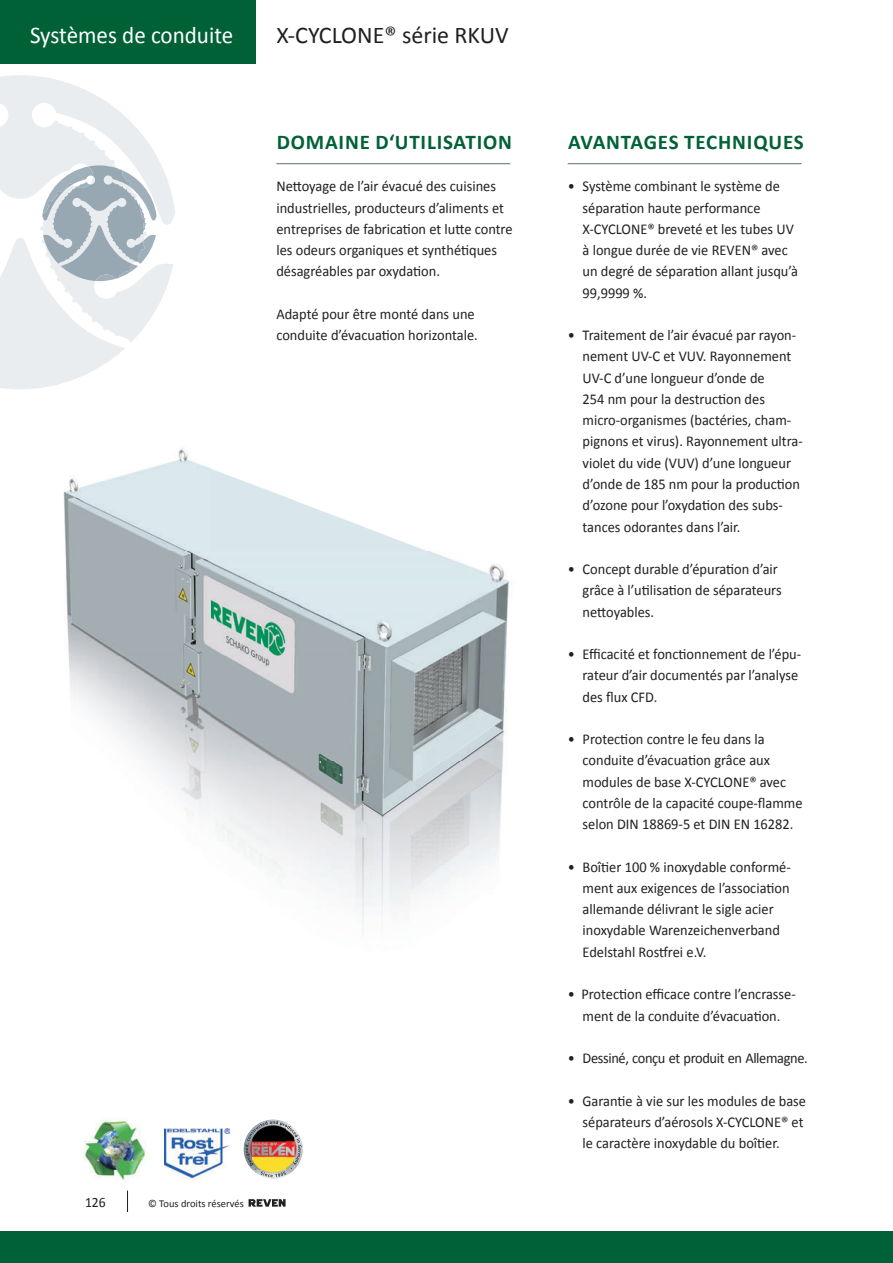
<style>
.page{position:relative;width:893px;height:1263px;background:#fff}
.page>*{position:absolute;margin:0;border:0;box-sizing:border-box;transform-origin:0 0}
.t1{font:24px "Calibri";color:#231f20}
.t2{font:24px "Calibri";color:#fff;scale:.96 1}
.t3{font:700 21px "Calibri";letter-spacing:.04em;color:#006137}
.t4{font:15px/21.3px "Calibri";color:#231f20;scale:.96 1}
.t5{font:15px "Calibri";letter-spacing:-.025em;color:#231f20;scale:.96 1}
.t6{font:14.25px "Calibri";color:#231f20;scale:.96 1}
.t7{font:10.5px "Calibri";color:#231f20}
</style>
<div class="page">
<img style="left:63px;top:448px;width:447px;height:476px">
<hr style="left:568px;top:163px;width:233px;height:1px;background:#5b6f7b">
<hr style="left:276px;top:163px;width:234px;height:1px;background:#5b6f7b">
<div style="left:0;top:0;width:255px;height:64px;background:#006137"></div>
<div style="left:0;top:1231px;width:893px;height:32px;background:#006137"></div>
<svg style="left:127px;top:1191px;width:1px;height:20px"></svg>
<svg style="left:249px;top:1199px;width:37px;height:7px"></svg>
<svg style="left:0;top:75px;width:175px;height:206px"></svg>
<img style="left:265px;top:1119px;width:17px;height:59px">
<img style="left:244px;top:1141px;width:1px;height:16px">
<img style="left:301px;top:1140px;width:2px;height:19px">
<img style="left:245px;top:1121px;width:56px;height:56px">
<img style="left:164px;top:1129px;width:65px;height:51px">
<img style="left:83px;top:1120px;width:63px;height:63px">
<h1 class="t2" style="left:30px;top:20px;width:213px">Systèmes de conduite</h1>
<h1 class="t1" style="left:276px;top:20px;width:234px">X-CYCLONE® série RKUV</h1>
<h2 class="t3" style="left:277px;top:134px;width:237px">DOMAINE D‘UTILISATION</h2>
<p class="t4" style="left:276px;top:175px;width:248px">Nettoyage de l’air évacué des cuisines industrielles, producteurs d’aliments et entreprises de fabrication et lutte contre les odeurs organiques et synthétiques désagréables par oxydation.</p>
<p class="t4" style="left:276px;top:303px;width:211px">Adapté pour être monté dans une conduite d’évacuation horizontale.</p>
<p class="t6" style="left:85px;top:1193px;width:23px">126</p>
<p class="t7" style="left:148px;top:1199px;width:97px">© Tous droits réservés</p>
<h2 class="t3" style="left:568px;top:134px;width:237px">AVANTAGES TECHNIQUES</h2>
<p class="t4" style="left:583px;top:175px;width:226px;text-indent:-15px">• Système combinant le système de séparation haute performance<br>X-CYCLONE® breveté et les tubes UV à longue durée de vie REVEN® avec un degré de séparation allant jusqu’à<br>99,9999 %.</p>
<p class="t4" style="left:583px;top:324px;width:231px;text-indent:-15px">• Traitement de l’air évacué par rayon&shy;nement UV-C et VUV. Rayonnement UV-C d’une longueur d’onde de<br>254 nm pour la destruction des micro-organismes (bactéries, cham&shy;pignons et virus). Rayonnement ultra&shy;violet du vide (VUV) d’une longueur d’onde de 185 nm pour la production d’ozone pour l’oxydation des subs&shy;tances odorantes dans l’air.</p>
<p class="t4" style="left:583px;top:558px;width:209px;text-indent:-15px">• Concept durable d’épuration d’air grâce à l’utilisation de séparateurs nettoyables.</p>
<p class="t4" style="left:583px;top:643px;width:229px;text-indent:-15px">• Efficacité et fonctionnement de l’épu&shy;rateur d’air documentés par l’analyse des flux CFD.</p>
<p class="t4" style="left:583px;top:728px;width:231px;text-indent:-15px">• Protection contre le feu dans la conduite d’évacuation grâce aux modules de base X-CYCLONE® avec contrôle de la capacité coupe-flamme selon DIN 18869-5 et DIN EN 16282.</p>
<p class="t4" style="left:583px;top:855px;width:218px;text-indent:-15px">• Boîtier 100 % inoxydable conformé&shy;ment aux exigences de l’association allemande délivrant le sigle acier inoxydable Warenzeichenverband Edelstahl Rostfrei e.V.</p>
<p class="t4" style="left:568px;top:983px;width:239px;text-align:center">• Protection efficace contre l’encrasse&shy;ment de la conduite d’évacuation.</p>
<p class="t5" style="left:568px;top:1049px;width:252px">• Dessiné, conçu et produit en Allemagne.</p>
<p class="t4" style="left:583px;top:1089px;width:234px;text-indent:-15px">• Garantie à vie sur les modules de base séparateurs d’aérosols X-CYCLONE® et le caractère inoxydable du boîtier.</p>
</div>
